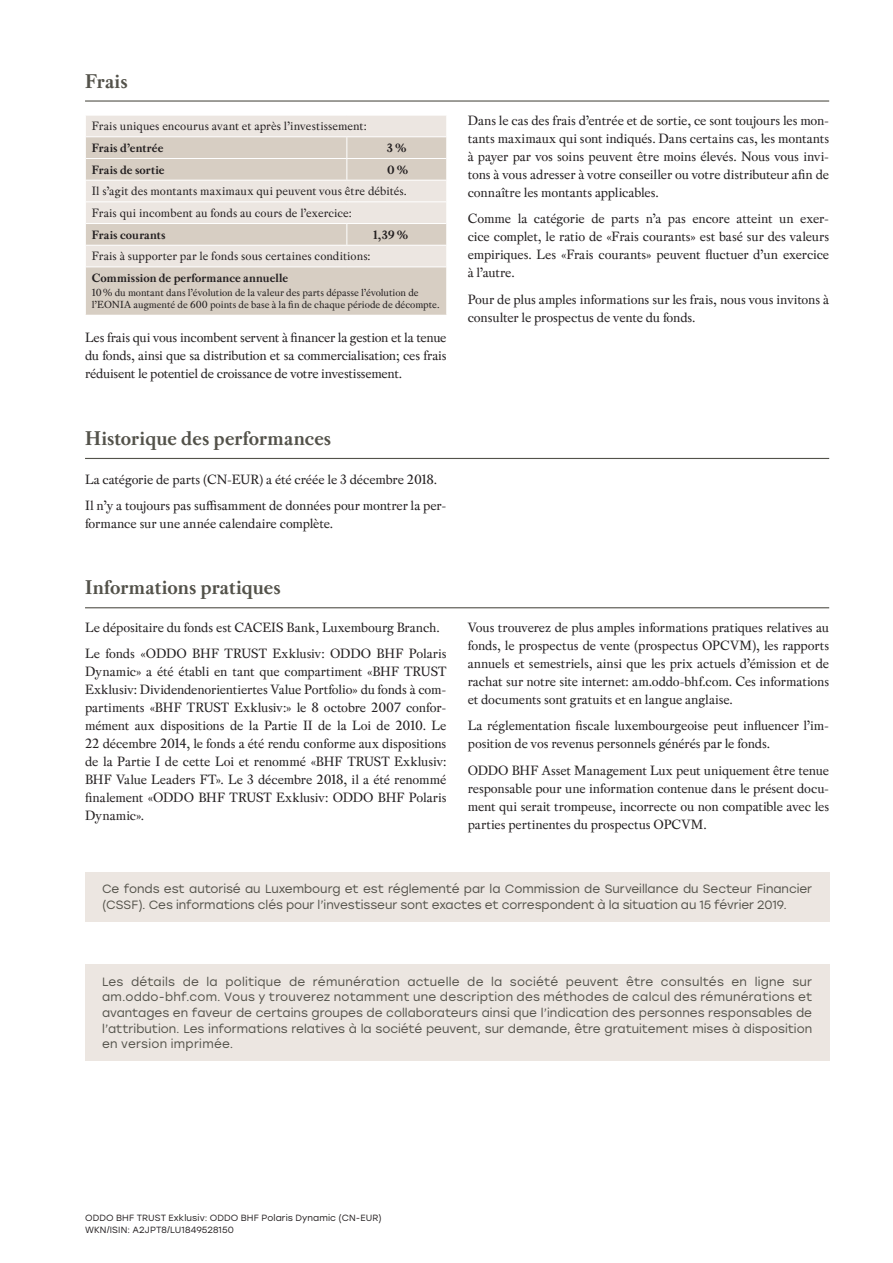
<style>
.page{position:relative;width:893px;height:1263px;background:#fff}
.page>*{position:absolute;margin:0;border:0;box-sizing:border-box;transform-origin:0 0}
.t1{font:700 21px "Pradell";color:#53524a}
.t2{font:14.25px/18px "Pradell";letter-spacing:-.01em;color:#231f20;text-align:justify}
.t3{font:12.75px/21.8px "Pradell";letter-spacing:.005em;color:#231f20}
.t4{font:700 12.75px "Pradell";letter-spacing:.005em;color:#231f20}
.t5{font:12px/15.8px "Stolzl";letter-spacing:-.005em;color:#53524a}
.t6{font:10.8px/12px "Pradell";color:#231f20}
.t7{font:9px/12px "Stolzl";letter-spacing:.015em;color:#231f20}
</style>
<div class="page">
<hr style="left:85px;top:607px;width:744px;height:1px;background:#53524a">
<hr style="left:85px;top:458px;width:744px;height:1px;background:#53524a">
<hr style="left:85px;top:100px;width:744px;height:2px;background:#53524a">
<div style="left:86px;top:116px;width:360px;height:20px;background:#ece6e1"></div>
<svg style="left:86px;top:137px;width:360px;height:178px;background:#ded7ce"></svg>
<svg style="left:446px;top:137px;width:1px;height:108px"></svg>
<hr style="left:86px;top:158px;width:261px;height:1px;background:#fff">
<hr style="left:347px;top:158px;width:99px;height:1px;background:#fff">
<svg style="left:346px;top:137px;width:1px;height:43px"></svg>
<hr style="left:86px;top:180px;width:261px;height:1px;background:#fff">
<hr style="left:347px;top:180px;width:99px;height:1px;background:#fff">
<hr style="left:86px;top:201px;width:261px;height:1px;background:#fff">
<hr style="left:347px;top:201px;width:99px;height:1px;background:#fff">
<hr style="left:86px;top:223px;width:261px;height:1px;background:#fff">
<hr style="left:347px;top:223px;width:99px;height:1px;background:#fff">
<svg style="left:346px;top:224px;width:1px;height:21px"></svg>
<hr style="left:86px;top:245px;width:261px;height:1px;background:#fff">
<hr style="left:347px;top:245px;width:99px;height:1px;background:#fff">
<hr style="left:86px;top:266px;width:261px;height:1px;background:#fff">
<hr style="left:347px;top:266px;width:99px;height:1px;background:#fff">
<div style="left:85px;top:872px;width:744px;height:50px;background:#ece6e1"></div>
<div style="left:85px;top:964px;width:744px;height:97px;background:#ece6e1"></div>
<h1 class="t1" style="left:85px;top:68px;width:44px">Frais</h1>
<p class="t3" style="left:92px;top:115px;width:277px">Frais uniques encourus avant et après l’investissement:</p>
<p class="t4" style="left:92px;top:140px;width:73px">Frais d’entrée</p>
<p class="t4" style="left:387px;top:140px;width:21px">3%</p>
<p class="t4" style="left:92px;top:162px;width:74px">Frais de sortie</p>
<p class="t4" style="left:387px;top:162px;width:23px">0%</p>
<p class="t3" style="left:92px;top:180px;width:317px">Il s’agit des montants maximaux qui peuvent vous être débités.<br>Frais qui incombent au fonds au cours de l’exercice:</p>
<p class="t4" style="left:92px;top:227px;width:75px">Frais courants</p>
<p class="t4" style="left:373px;top:227px;width:37px">1,39%</p>
<p class="t3" style="left:92px;top:245px;width:280px">Frais à supporter par le fonds sous certaines conditions:</p>
<p class="t4" style="left:92px;top:270px;width:198px">Commission de performance annuelle</p>
<p class="t6" style="left:92px;top:287px;width:349px">10% du montant dans l’évolution de la valeur des parts dépasse l’évolution de l’EONIA augmenté de 600 points de base à la fin de chaque période de décompte.</p>
<p class="t2" style="left:85px;top:328px;width:363px">Les frais qui vous incombent servent à financer la gestion et la tenue du fonds, ainsi que sa distribution et sa commercialisation; ces frais réduisent le potentiel de croissance de votre investissement.</p>
<h1 class="t1" style="left:85px;top:426px;width:248px">Historique des performances</h1>
<p class="t2" style="left:85px;top:465px;width:363px;line-height:26.5px">La catégorie de parts (CN-EUR) a été créée le 3 décembre 2018.<br>Il n’y a toujours pas suffisamment de données pour montrer la per-</p>
<p class="t2" style="left:85px;top:514px;width:250px">formance sur une année calendaire complète.</p>
<h1 class="t1" style="left:85px;top:575px;width:197px">Informations pratiques</h1>
<p class="t2" style="left:85px;top:613px;width:363px;line-height:26.5px">Le dépositaire du fonds est CACEIS Bank, Luxembourg Branch.<br>Le fonds «ODDO BHF TRUST Exklusiv: ODDO BHF Polaris</p>
<p class="t2" style="left:85px;top:662px;width:363px">Dynamic» a été établi en tant que compartiment «BHF TRUST Exklusiv: Dividendenorientiertes Value Portfolio» du fonds à com&shy;partiments «BHF TRUST Exklusiv:» le 8 octobre 2007 confor&shy;mément aux dispositions de la Partie II de la Loi de 2010. Le 22 décembre 2014, le fonds a été rendu conforme aux dispositions de la Partie I de cette Loi et renommé «BHF TRUST Exklusiv:<br>BHF Value Leaders FT». Le 3 décembre 2018, il a été renommé finalement «ODDO BHF TRUST Exklusiv: ODDO BHF Polaris Dynamic».</p>
<p class="t2" style="left:468px;top:111px;width:363px">Dans le cas des frais d’entrée et de sortie, ce sont toujours les mon&shy;tants maximaux qui sont indiqués. Dans certains cas, les montants à payer par vos soins peuvent être moins élevés. Nous vous invi&shy;tons à vous adresser à votre conseiller ou votre distributeur afin de connaître les montants applicables.</p>
<p class="t2" style="left:468px;top:209px;width:363px">Comme la catégorie de parts n’a pas encore atteint un exer&shy;cice complet, le ratio de «Frais courants» est basé sur des valeurs empiriques. Les «Frais courants» peuvent fluctuer d’un exercice à l’autre.</p>
<p class="t2" style="left:468px;top:290px;width:363px">Pour de plus amples informations sur les frais, nous vous invitons à consulter le prospectus de vente du fonds.</p>
<p class="t2" style="left:468px;top:618px;width:363px">Vous trouverez de plus amples informations pratiques relatives au fonds, le prospectus de vente (prospectus OPCVM), les rapports annuels et semestriels, ainsi que les prix actuels d’émission et de rachat sur notre site internet: am.oddo-bhf.com. Ces informations et documents sont gratuits et en langue anglaise.</p>
<p class="t2" style="left:468px;top:716px;width:363px">La réglementation fiscale luxembourgeoise peut influencer l’im&shy;position de vos revenus personnels générés par le fonds.</p>
<p class="t2" style="left:468px;top:761px;width:363px">ODDO BHF Asset Management Lux peut uniquement être tenue responsable pour une information contenue dans le présent docu&shy;ment qui serait trompeuse, incorrecte ou non compatible avec les parties pertinentes du prospectus OPCVM.</p>
<p class="t5" style="left:102px;top:881px;width:712px">Ce fonds est autorisé au Luxembourg et est réglementé par la Commission de Surveillance du Secteur Financier (CSSF). Ces informations clés pour l’investisseur sont exactes et correspondent à la situation au 15 février 2019.</p>
<p class="t5" style="left:102px;top:973px;width:712px;text-align:justify">Les détails de la politique de rémunération actuelle de la société peuvent être consultés en ligne sur am.oddo-bhf.com. Vous y trouverez notamment une description des méthodes de calcul des rémunérations et avantages en faveur de certains groupes de collaborateurs ainsi que l’indication des personnes responsables de l’attribution. Les informations relatives à la société peuvent, sur demande, être gratuitement mises à disposition en version imprimée.</p>
<p class="t7" style="left:85px;top:1212px;width:298px">ODDO BHF TRUST Exklusiv: ODDO BHF Polaris Dynamic (CN-EUR)<br>WKN/ISIN: A2JPT8/LU1849528150</p>
</div>
